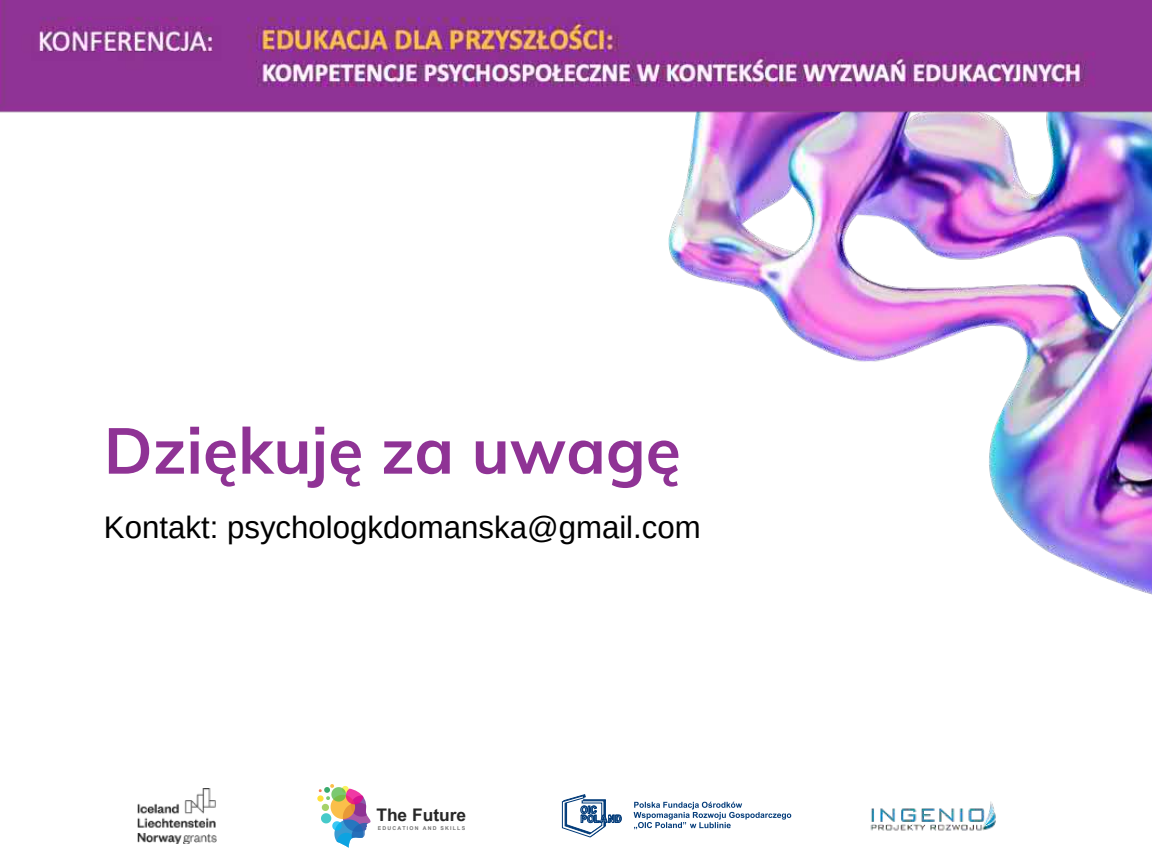
<style>
.page{position:relative;width:1152px;height:864px;background:#fff}
.page>*{position:absolute;margin:0;border:0;box-sizing:border-box;transform-origin:0 0}
.t1{font:700 64.05px "Muli";color:#8f3395}
.t2{font:31.2px "Arimo";color:#000}
.t3{font:700 17.4px "Arial Unicode MS";color:#272727}
.t4{font:700 5.25px "Arial MT Pro";letter-spacing:.23em;color:#737373}
</style>
<div class="page">
<img style="left:668px;top:128px;width:484px;height:467px">
<img style="left:0;top:0;width:1152px;height:128px">
<svg style="left:317px;top:784px;width:54px;height:64px"></svg>
<img style="left:870px;top:801px;width:126px;height:30px">
<img style="left:138px;top:789px;width:78px;height:55px">
<svg style="left:562px;top:794px;width:60px;height:43px"></svg>
<svg style="left:634px;top:802px;width:157px;height:27px"></svg>
<p class="t1" style="left:104px;top:409px;width:578px">Dziękuję za uwagę</p>
<h1 class="t2" style="left:104px;top:510px;width:598px">Kontakt: psychologkdomanska@gmail.com</h1>
<p class="t3" style="left:376px;top:802px;width:91px">The Future</p>
<h3 class="t4" style="left:378px;top:827px;width:89px">EDUCATION AND SKILLS</h3>
</div>
